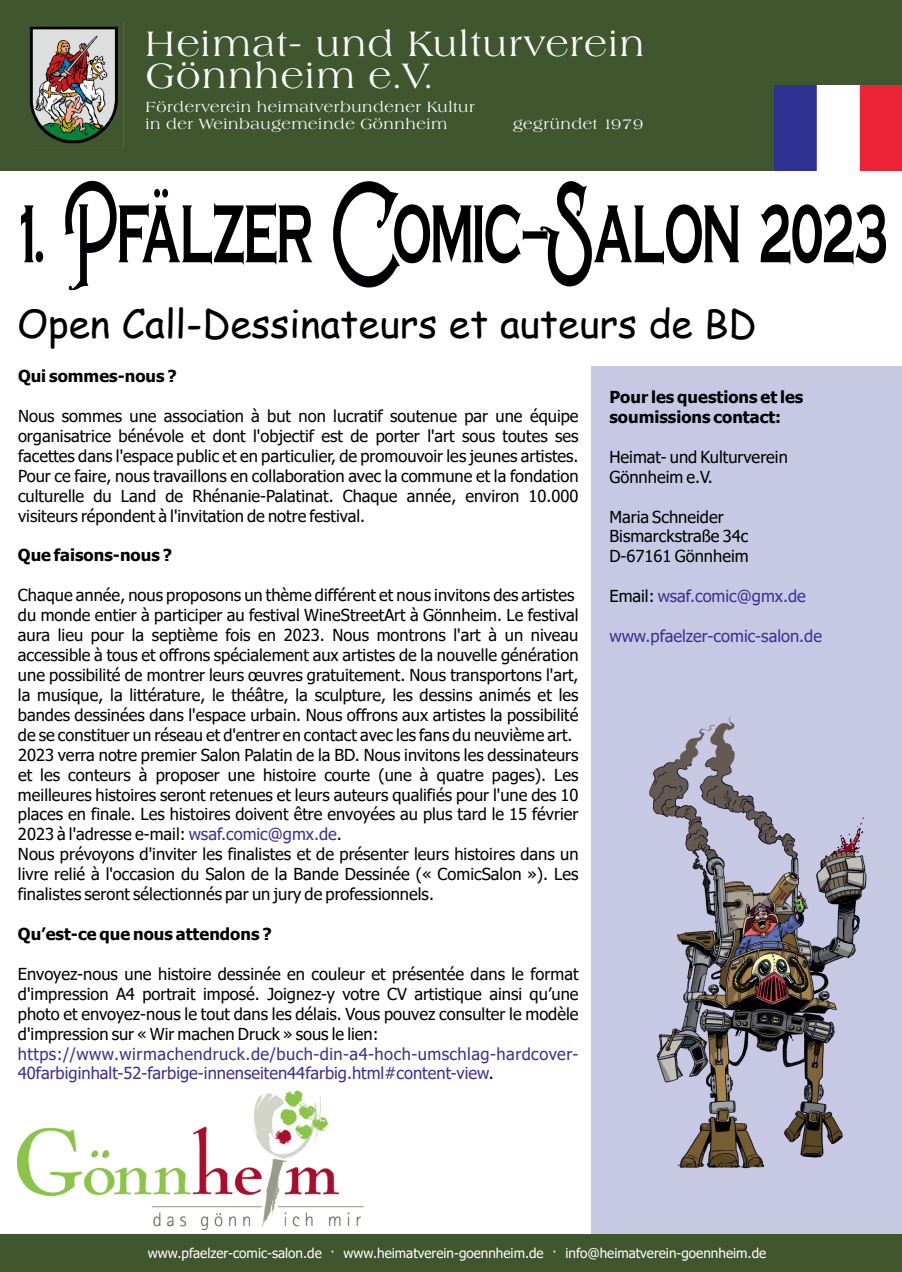
<style>
.page{position:relative;width:902px;height:1272px;background:#fff}
.page>*{position:absolute;margin:0;border:0;box-sizing:border-box;transform-origin:0 0}
.t1{font:145.65px "Euphoria Victorian";color:#000002;scale:.67 1}
.t2{font:38.7px "Comic Sans MS";color:#000002}
.t3{font:36px/31.7px "Americana SBOP";color:#fff}
.t4{font:16.5px/20px "Tahoma";color:#000002;text-align:justify}
.t5{font:16.5px/20px "Tahoma";color:#402f92}
.t6{font:700 16.5px "Tahoma";color:#000002}
.t7{font:15px/17.2px "Americana SBOP";color:#fff}
.t8{font:13.5px "Tahoma";color:#fff}
.s1{color:#402f92}
.s2{color:#000002}
</style>
<div class="page">
<div style="left:0;top:0;width:901px;height:170px;background:#40562f"></div>
<div style="left:0;top:1234px;width:901px;height:37px;background:#40562f"></div>
<img style="left:29px;top:26px;width:89px;height:118px">
<div style="left:591px;top:366px;width:310px;height:868px;background:#c7c8e4"></div>
<img style="left:17px;top:1090px;width:347px;height:139px">
<img style="left:774px;top:85px;width:127px;height:85px">
<img style="left:649px;top:716px;width:218px;height:453px">
<h3 class="t3" style="left:144px;top:31px;width:502px">Heimat- und Kulturverein<br>Gönnheim e.V.</h3>
<p class="t7" style="left:145px;top:99px;width:331px">Förderverein heimatverbundener Kultur in der Weinbaugemeinde Gönnheim</p>
<p class="t7" style="left:513px;top:117px;width:132px">gegründet 1979</p>
<h1 class="t1" style="left:20px;top:153px;width:1295px">1. Pfälzer Comic-Salon 2023</h1>
<h2 class="t2" style="left:17px;top:307px;width:740px">Open Call-Dessinateurs et auteurs de BD</h2>
<p class="t6" style="left:18px;top:369px;width:160px">Qui sommes-nous ?</p>
<p class="t4" style="left:18px;top:407px;width:562px">Nous sommes une association à but non lucratif soutenue par une équipe organisatrice bénévole et dont l'objectif est de porter l'art sous toutes ses facettes dans l'espace public et en particulier, de promouvoir les jeunes artistes.<br>Pour ce faire, nous travaillons en collaboration avec la commune et la fondation culturelle du Land de Rhénanie-Palatinat. Chaque année, environ 10.000 visiteurs répondent à l'invitation de notre festival.</p>
<p class="t6" style="left:609px;top:390px;width:195px">Pour les questions et les</p>
<p class="t6" style="left:609px;top:410px;width:173px">soumissions contact:</p>
<p class="t4" style="left:609px;top:448px;width:180px">Heimat- und Kulturverein</p>
<p class="t4" style="left:609px;top:468px;width:105px">Gönnheim e.V.</p>
<p class="t4" style="left:609px;top:508px;width:116px">Maria Schneider</p>
<p class="t6" style="left:18px;top:548px;width:156px">Que faisons-nous ?</p>
<p class="t4" style="left:18px;top:586px;width:558px">Chaque année, nous proposons un thème différent et nous invitons des artistes</p>
<p class="t4" style="left:18px;top:606px;width:562px">du monde entier à participer au festival WineStreetArt à Gönnheim. Le festival aura lieu pour la septième fois en 2023. Nous montrons l'art à un niveau accessible à tous et offrons spécialement aux artistes de la nouvelle génération une possibilité de montrer leurs œuvres gratuitement. Nous transportons l'art, la musique, la littérature, le théâtre, la sculpture, les dessins animés et les bandes dessinées dans l'espace urbain. Nous offrons aux artistes la possibilité de se constituer un réseau et d'entrer en contact avec les fans du neuvième art.</p>
<p class="t4" style="left:18px;top:746px;width:562px">2023 verra notre premier Salon Palatin de la BD. Nous invitons les dessinateurs et les conteurs à proposer une histoire courte (une à quatre pages). Les meilleures histoires seront retenues et leurs auteurs qualifiés pour l'une des 10 places en finale. Les histoires doivent être envoyées au plus tard le 15 février 2023 à l'adresse e-mail: <span class="s1">wsaf.comic@gmx.de</span>.</p>
<p class="t4" style="left:18px;top:845px;width:562px">Nous prévoyons d'inviter les finalistes et de présenter leurs histoires dans un livre relié à l'occasion du Salon de la Bande Dessinée (« ComicSalon »). Les finalistes seront sélectionnés par un jury de professionnels.</p>
<p class="t6" style="left:18px;top:927px;width:255px">Qu’est-ce que nous attendons ?</p>
<p class="t4" style="left:18px;top:965px;width:562px">Envoyez-nous une histoire dessinée en couleur et présentée dans le format d'impression A4 portrait imposé. Joignez-y votre CV artistique ainsi qu’une photo et envoyez-nous le tout dans les délais. Vous pouvez consulter le modèle d'impression sur « Wir machen Druck » sous le lien:</p>
<p class="t5" style="left:18px;top:1044px;width:562px">https://www.wirmachendruck.de/buch-din-a4-hoch-umschlag-hardcover-<br>40farbiginhalt-52-farbige-innenseiten44farbig.html#content-view<span class="s2">.</span></p>
<p class="t4" style="left:609px;top:528px;width:141px">Bismarckstraße 34c<br>D-67161 Gönnheim</p>
<p class="t5" style="left:609px;top:587px;width:198px"><span class="s2">Email:</span> wsaf.comic@gmx.de</p>
<p class="t5" style="left:609px;top:627px;width:214px">www.pfaelzer-comic-salon.de</p>
<p class="t8" style="left:148px;top:1247px;width:620px">www.pfaelzer-comic-salon.de · www.heimatverein-goennheim.de · info@heimatverein-goennheim.de</p>
</div>
